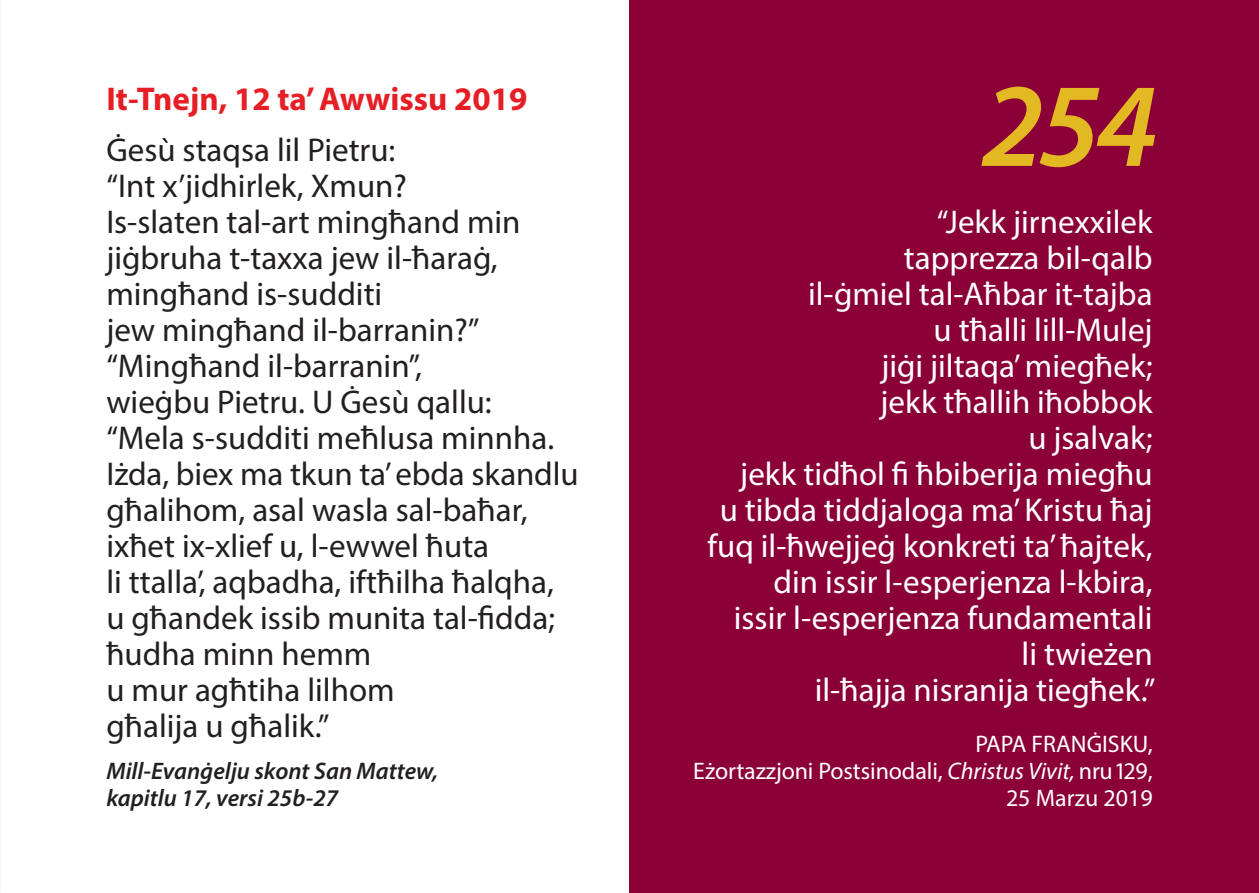
<style>
.page{position:relative;width:1259px;height:893px;background:#fff}
.page>*{position:absolute;margin:0;border:0;box-sizing:border-box;transform-origin:0 0}
.t1{font:italic 600 120px "Myriad Pro";color:#e3b923}
.t2{font:33px/36px "Myriad Pro";color:#231f20}
.t3{font:33px/36px "Myriad Pro";color:#fff;text-align:right}
.t4{font:700 33px "Myriad Pro";color:#e61e25}
.t5{font:24px "Myriad Pro";letter-spacing:-.005em;color:#fff}
.t6{font:italic 600 24px "Myriad Pro";color:#231f20}
.s1{font-style:italic}
</style>
<div class="page">
<div style="left:629px;top:0;width:630px;height:893px;background:#8b0036"></div>
<p class="t4" style="left:106px;top:77px;width:422px">It-Tnejn, 12 ta’ Awwissu 2019</p>
<p class="t2" style="left:106px;top:131px;width:291px">Ġesù staqsa lil Pietru:</p>
<p class="t2" style="left:106px;top:167px;width:302px">“Int x’jidhirlek, Xmun?</p>
<p class="t2" style="left:106px;top:203px;width:416px">Is-slaten tal-art mingħand min jiġbruha t-taxxa jew il-ħaraġ,</p>
<p class="t2" style="left:106px;top:275px;width:277px">mingħand is-sudditi</p>
<p class="t2" style="left:106px;top:311px;width:375px">jew mingħand il-barranin?” “Mingħand il-barranin”,</p>
<p class="t2" style="left:106px;top:383px;width:387px">wieġbu Pietru. U Ġesù qallu:</p>
<p class="t2" style="left:106px;top:419px;width:474px">“Mela s-sudditi meħlusa minnha.<br>Iżda, biex ma tkun ta’ ebda skandlu għalihom, asal wasla sal-baħar, ixħet ix-xlief u, l-ewwel ħuta</p>
<p class="t2" style="left:106px;top:563px;width:449px">li ttalla’, aqbadha, iftħilha ħalqha,</p>
<p class="t2" style="left:106px;top:599px;width:450px">u għandek issib munita tal-fidda;</p>
<p class="t2" style="left:106px;top:635px;width:267px">ħudha minn hemm</p>
<p class="t2" style="left:106px;top:671px;width:290px">u mur agħtiha lilhom</p>
<p class="t2" style="left:106px;top:707px;width:225px">għalija u għalik.”</p>
<p class="t6" style="left:106px;top:755px;width:333px">Mill-Evanġelju skont San Mattew,</p>
<p class="t6" style="left:106px;top:782px;width:233px">kapitlu 17, versi 25b-27</p>
<p class="t1" style="left:981px;top:49px;width:178px">254</p>
<p class="t3" style="left:937px;top:204px;width:217px">“Jekk jirnexxilek</p>
<p class="t3" style="left:904px;top:240px;width:250px">tapprezza bil-qalb</p>
<p class="t3" style="left:808px;top:276px;width:346px">il-ġmiel tal-Aħbar it-tajba</p>
<p class="t3" style="left:933px;top:312px;width:220px">u tħalli lill-Mulej</p>
<p class="t3" style="left:881px;top:348px;width:273px">jiġi jiltaqa’ miegħek;</p>
<p class="t3" style="left:880px;top:384px;width:274px">jekk tħallih iħobbok</p>
<p class="t3" style="left:1028px;top:420px;width:126px">u jsalvak;</p>
<p class="t3" style="left:707px;top:456px;width:446px">jekk tidħol fi ħbiberija miegħu<br>u tibda tiddjaloga ma’ Kristu ħaj fuq il-ħwejjeġ konkreti ta’ ħajtek, din issir l-esperjenza l-kbira,</p>
<p class="t3" style="left:734px;top:600px;width:420px">issir l-esperjenza fundamentali</p>
<p class="t3" style="left:1021px;top:636px;width:133px">li twieżen</p>
<p class="t3" style="left:815px;top:672px;width:342px">il-ħajja nisranija tiegħek.”</p>
<p class="t5" style="left:975px;top:729px;width:179px">PAPA FRANĠISKU,</p>
<p class="t5" style="left:693px;top:756px;width:461px">Eżortazzjoni Postsinodali, <span class="s1">Christus Vivit,</span> nru 129,</p>
<p class="t5" style="left:1006px;top:783px;width:148px">25 Marzu 2019</p>
</div>
